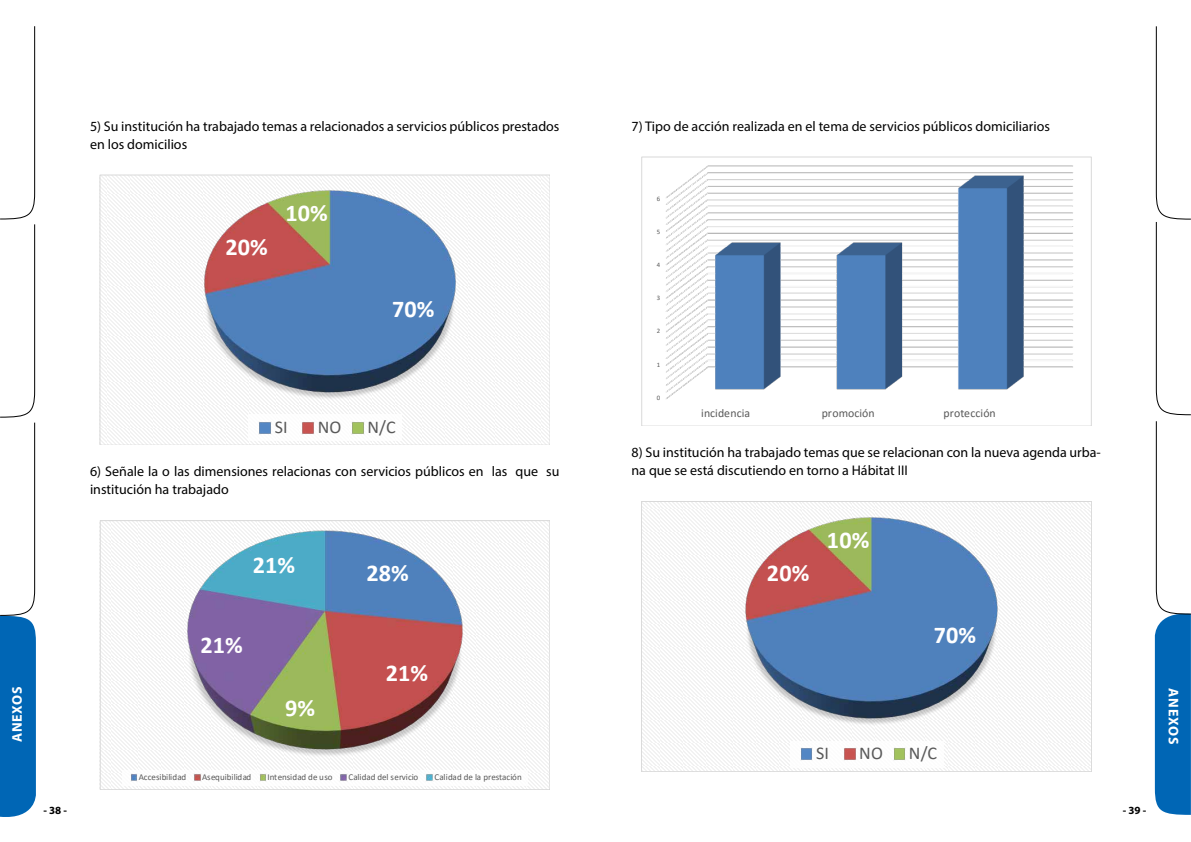
<style>
.page{position:relative;width:1191px;height:842px;background:#fff}
.page>*{position:absolute;margin:0;border:0;box-sizing:border-box;transform-origin:0 0}
.t1{font:700 24.2px "Calibri";letter-spacing:.005em;color:#fff}
.t2{font:18px "Calibri";letter-spacing:.01em;color:#595959}
.t3{font:14px/18px "Myriad Pro";color:#000}
.t4{font:700 14px "Myriad Pro";letter-spacing:.06em;color:#fff}
.t5{font:11.8px "Calibri";letter-spacing:.005em;color:#595959}
.t6{font:700 11px "Myriad Pro";color:#000}
.t7{font:9px "Calibri";color:#595959}
.t8{font:6.7px "Calibri";color:#595959}
</style>
<div class="page">
<svg style="left:1154px;top:26px;width:37px;height:789px"></svg>
<svg style="left:0;top:26px;width:36px;height:791px"></svg>
<img style="left:118px;top:189px;width:424px;height:214px">
<svg style="left:259px;top:422px;width:12px;height:12px"></svg>
<svg style="left:302px;top:422px;width:12px;height:12px"></svg>
<svg style="left:352px;top:422px;width:12px;height:12px"></svg>
<div style="left:100px;top:175px;width:450px;height:270px;border:1px solid #d9d9d9"></div>
<div style="left:100px;top:520px;width:449px;height:269px;background:linear-gradient(to right,#f8f8f8,#f9f9f9)"></div>
<img style="left:108px;top:528px;width:434px;height:234px">
<div style="left:122px;top:770px;width:405px;height:15px;background:#fff"></div>
<svg style="left:131px;top:774px;width:6px;height:7px"></svg>
<svg style="left:194px;top:774px;width:7px;height:7px"></svg>
<svg style="left:260px;top:774px;width:6px;height:7px"></svg>
<svg style="left:340px;top:774px;width:7px;height:7px"></svg>
<svg style="left:426px;top:774px;width:7px;height:7px"></svg>
<div style="left:100px;top:520px;width:449px;height:269px;border:1px solid #d9d9d9"></div>
<img style="left:665px;top:165px;width:408px;height:234px">
<div style="left:641px;top:157px;width:450px;height:269px;border:1px solid #d9d9d9"></div>
<img style="left:659px;top:515px;width:424px;height:215px">
<svg style="left:800px;top:748px;width:12px;height:13px"></svg>
<svg style="left:844px;top:748px;width:12px;height:12px"></svg>
<svg style="left:893px;top:748px;width:12px;height:13px"></svg>
<div style="left:641px;top:501px;width:450px;height:270px;border:1px solid #d9d9d9"></div>
<p class="t4" style="left:8px;top:742px;width:58px;rotate:-90deg">ANEXOS</p>
<p class="t3" style="left:90px;top:117px;width:471px">5) Su institución ha trabajado temas a relacionados a servicios públicos prestados en los domicilios</p>
<h1 class="t1" style="left:225px;top:229px;width:44px">20%</h1>
<h1 class="t1" style="left:285px;top:196px;width:44px">10%</h1>
<h1 class="t1" style="left:392px;top:291px;width:44px">70%</h1>
<p class="t2" style="left:275px;top:414px;width:14px">SI</p>
<p class="t2" style="left:318px;top:414px;width:25px">NO</p>
<p class="t2" style="left:367px;top:414px;width:30px">N/C</p>
<p class="t3" style="left:90px;top:462px;width:471px">6) Señale la o las dimensiones relacionas con servicios públicos en las que su institución ha trabajado</p>
<h1 class="t1" style="left:253px;top:548px;width:44px">21%</h1>
<h1 class="t1" style="left:200px;top:628px;width:44px">21%</h1>
<h1 class="t1" style="left:285px;top:691px;width:32px">9%</h1>
<h1 class="t1" style="left:366px;top:556px;width:44px">28%</h1>
<h1 class="t1" style="left:386px;top:656px;width:44px">21%</h1>
<p class="t7" style="left:139px;top:771px;width:49px">Accesibilidad</p>
<p class="t7" style="left:202px;top:771px;width:51px">Asequibilidad</p>
<p class="t7" style="left:267px;top:771px;width:66px">Intensidad de uso</p>
<p class="t7" style="left:348px;top:771px;width:71px">Calidad del servicio</p>
<p class="t7" style="left:434px;top:771px;width:89px">Calidad de la prestación</p>
<p class="t3" style="left:631px;top:117px;width:420px">7) Tipo de acción realizada en el tema de servicios públicos domiciliarios</p>
<p class="t8" style="left:656px;top:194px;width:5px">6</p>
<p class="t8" style="left:656px;top:227px;width:5px">5</p>
<p class="t8" style="left:656px;top:260px;width:5px">4</p>
<p class="t8" style="left:656px;top:293px;width:5px">3</p>
<p class="t8" style="left:656px;top:327px;width:5px">2</p>
<p class="t8" style="left:656px;top:360px;width:5px">1</p>
<p class="t8" style="left:656px;top:393px;width:5px">0</p>
<p class="t5" style="left:701px;top:405px;width:50px">incidencia</p>
<p class="t5" style="left:821px;top:405px;width:54px">promoción</p>
<p class="t5" style="left:943px;top:405px;width:54px">protección</p>
<p class="t3" style="left:631px;top:443px;width:471px">8) Su institución ha trabajado temas que se relacionan con la nueva agenda urba&shy;na que se está discutiendo en torno a Hábitat III</p>
<h1 class="t1" style="left:767px;top:556px;width:44px">20%</h1>
<h1 class="t1" style="left:827px;top:522px;width:44px">10%</h1>
<h1 class="t1" style="left:933px;top:618px;width:44px">70%</h1>
<p class="t2" style="left:816px;top:740px;width:14px">SI</p>
<p class="t2" style="left:859px;top:740px;width:25px">NO</p>
<p class="t2" style="left:909px;top:740px;width:30px">N/C</p>
<p class="t6" style="left:43px;top:803px;width:25px">- 38 -</p>
<p class="t6" style="left:1122px;top:803px;width:25px">- 39 -</p>
<p class="t4" style="left:1182px;top:688px;width:58px;rotate:90deg">ANEXOS</p>
</div>
